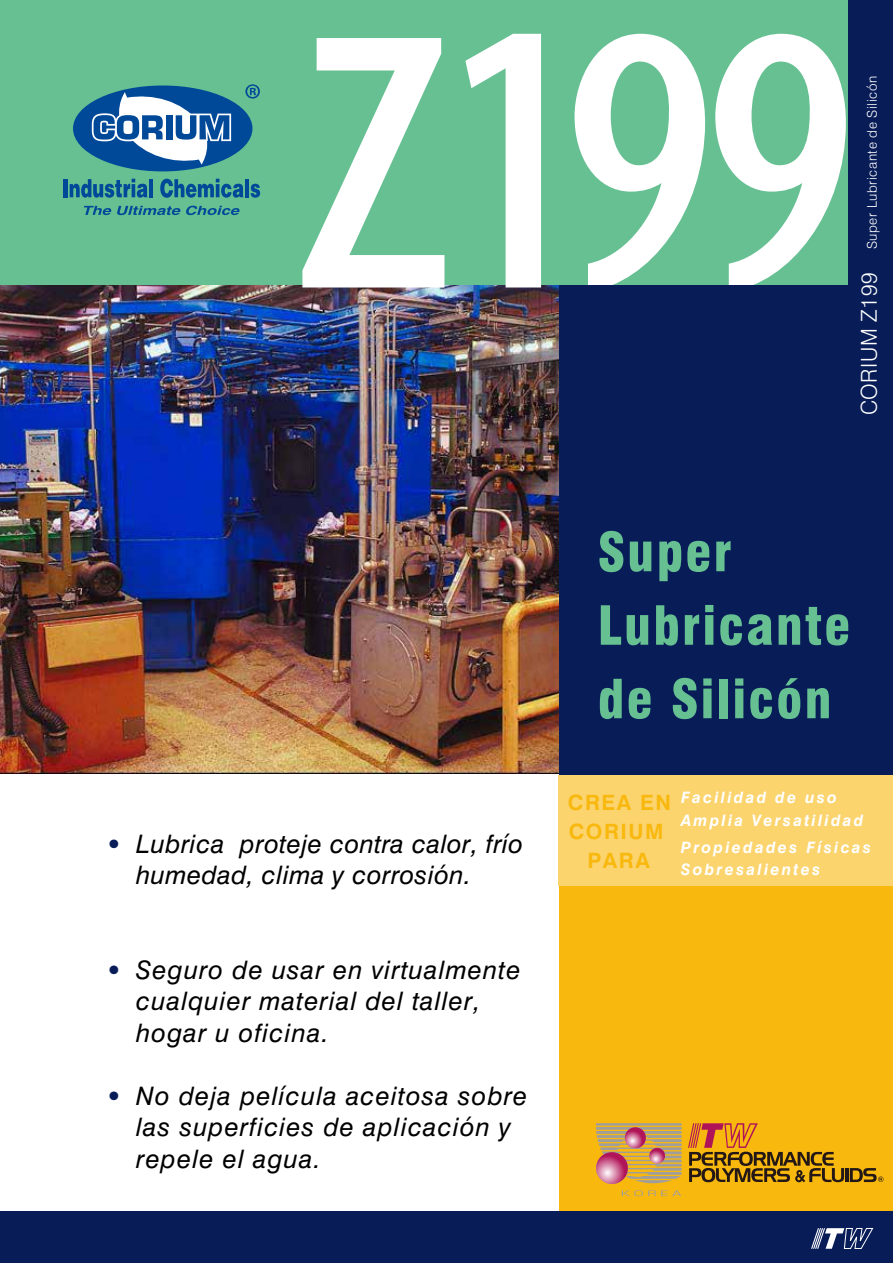
<style>
.page{position:relative;width:893px;height:1263px;background:#fff}
.page>*{position:absolute;margin:0;border:0;box-sizing:border-box;transform-origin:0 0}
.t1{font:600 356.4px "Stone Sans";color:#fff;scale:.7 1}
.t2{font:900 condensed 52.5px/73.5px "Swiss 721 BT";letter-spacing:.04em;color:#66c092}
.t3{font:italic 30px "Swiss 721 BT";color:#081d58}
.t4{font:italic 25.5px/31.5px "Swiss 721 BT";letter-spacing:.045em;color:#000}
.t5{font:italic 25.5px/31.5px "Swiss 721 BT";letter-spacing:.02em;color:#000}
.t6{font:300 21.9px "Swiss 721 BT";letter-spacing:.025em;color:#fff}
.t7{font:700 21.15px/29.2px "Swiss 721 BT";letter-spacing:.07em;color:#f9b80e;text-align:center}
.t8{font:italic 700 15.75px/22.5px "Swiss 721 BT";letter-spacing:.145em;color:#fff}
.t9{font:300 13.35px "Swiss 721 BT";letter-spacing:.045em;color:#fff}
</style>
<div class="page">
<div style="left:0;top:0;width:892px;height:366px;background:#66c092"></div>
<img style="left:0;top:286px;width:559px;height:488px">
<div style="left:559px;top:663px;width:333px;height:600px;background:#f9b80e"></div>
<div style="left:558px;top:775px;width:334px;height:110px;background:#fbd46e"></div>
<div style="left:848px;top:0;width:44px;height:672px;background:#081d58"></div>
<div style="left:0;top:1212px;width:892px;height:51px;background:#081d58"></div>
<div style="left:559px;top:286px;width:333px;height:489px;background:#081d58"></div>
<svg style="left:811px;top:1228px;width:62px;height:21px"></svg>
<svg style="left:595px;top:1123px;width:86px;height:73px"></svg>
<svg style="left:688px;top:1123px;width:195px;height:59px"></svg>
<svg style="left:84px;top:206px;width:156px;height:9px"></svg>
<hr style="left:63px;top:179px;width:4px;height:18px;background:#004999">
<svg style="left:70px;top:179px;width:77px;height:19px"></svg>
<hr style="left:149px;top:179px;width:4px;height:18px;background:#004999">
<svg style="left:160px;top:179px;width:83px;height:19px"></svg>
<hr style="left:245px;top:179px;width:4px;height:18px;background:#004999">
<svg style="left:250px;top:184px;width:10px;height:14px"></svg>
<div style="left:73px;top:86px;width:179px;height:85px;background:#004999;border-radius:50%"></div>
<svg style="left:92px;top:92px;width:139px;height:73px"></svg>
<svg style="left:245px;top:84px;width:15px;height:15px"></svg>
<h1 class="t1" style="left:297px;top:-58px;width:793px">Z199</h1>
<p class="t9" style="left:864px;top:249px;width:175px;rotate:-90deg">Super Lubricante de Silicón</p>
<p class="t6" style="left:855px;top:415px;width:144px;rotate:-90deg">CORIUM Z199</p>
<p class="t3" style="left:105px;top:826px;width:19px">•</p>
<p class="t5" style="left:136px;top:828px;width:388px">Lubrica proteje contra calor, frío humedad, clima y corrosión.</p>
<p class="t3" style="left:105px;top:952px;width:19px">•</p>
<p class="t3" style="left:105px;top:1078px;width:19px">•</p>
<p class="t4" style="left:136px;top:954px;width:386px">Seguro de usar en virtualmente cualquier material del taller, hogar u oficina.</p>
<p class="t4" style="left:136px;top:1080px;width:392px">No deja película aceitosa sobre las superficies de aplicación y repele el agua.</p>
<h2 class="t2" style="left:597px;top:515px;width:254px">Super<br>Lubricante de Silicón</h2>
<p class="t7" style="left:568px;top:788px;width:104px">CREA EN<br>CORIUM<br>PARA</p>
<p class="t8" style="left:681px;top:786px;width:184px">Facilidad de uso<br>Amplia Versatilidad</p>
<p class="t8" style="left:680px;top:836px;width:192px">Propiedades Físicas<br>Sobresalientes</p>
</div>
